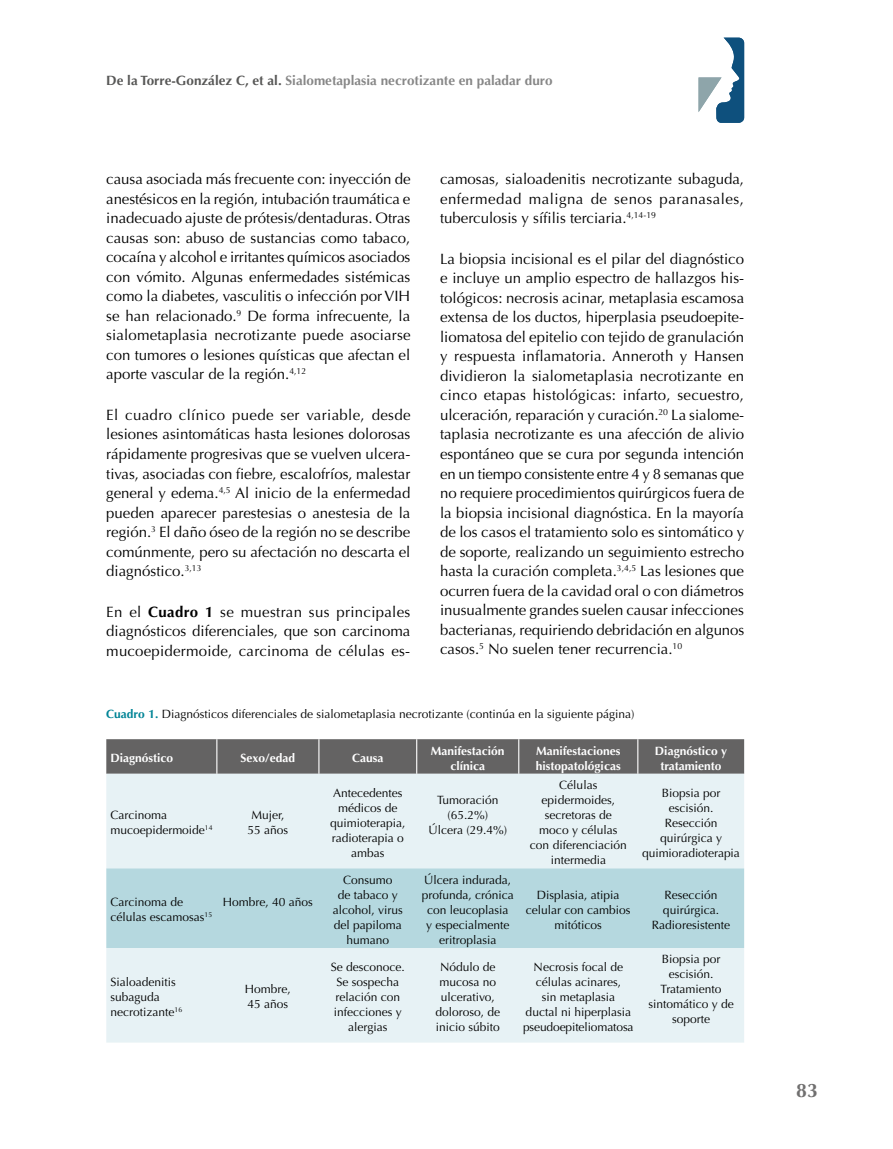
<style>
.page{position:relative;width:893px;height:1149px;background:#fff}
.page>*{position:absolute;margin:0;border:0;box-sizing:border-box;transform-origin:0 0}
.t1{font:700 19.5px "Optima";color:#706f6f}
.t2{font:15px/19.5px "Optima";color:#000;text-align:justify}
.t3{font:700 13.5px "Optima";color:#878787}
.t4{font:12px/15px "Optima";color:#000;text-align:center}
.t5{font:700 12px/15px "Optima";color:#fff;text-align:center}
.s1{color:#575756}
.s2{font-weight:700}
.s3{font-weight:700;color:#008496}
</style>
<div class="page">
<svg style="left:698px;top:38px;width:46px;height:85px"></svg>
<div style="left:106px;top:739px;width:638px;height:34px;background:#646363"></div>
<div style="left:106px;top:773px;width:638px;height:269px;background:#e7f2f5"></div>
<div style="left:106px;top:868px;width:638px;height:79px;background:#b5d8df"></div>
<hr style="left:216px;top:739px;width:1px;height:34px;background:#fff">
<hr style="left:318px;top:739px;width:1px;height:34px;background:#fff">
<hr style="left:416px;top:739px;width:1px;height:34px;background:#fff">
<hr style="left:518px;top:739px;width:1px;height:34px;background:#fff">
<hr style="left:637px;top:739px;width:1px;height:34px;background:#fff">
<p class="t3" style="left:106px;top:73px;width:448px"><span class="s1">De la Torre-González C, et al.</span> Sialometaplasia necrotizante en paladar duro</p>
<p class="t2" style="left:106px;top:169px;width:306px">causa asociada más frecuente con: inyección de anestésicos en la región, intubación traumática e inadecuado ajuste de prótesis/dentaduras. Otras causas son: abuso de sustancias como tabaco, cocaína y alcohol e irritantes químicos asociados con vómito. Algunas enfermedades sistémicas como la diabetes, vasculitis o infección por VIH se han relacionado.<sup>9</sup> De forma infrecuente, la sialometaplasia necrotizante puede asociarse con tumores o lesiones quísticas que afectan el aporte vascular de la región.<sup>4,12</sup></p>
<p class="t2" style="left:106px;top:405px;width:306px">El cuadro clínico puede ser variable, desde lesiones asintomáticas hasta lesiones dolorosas rápidamente progresivas que se vuelven ulcera&shy;tivas, asociadas con fiebre, escalofríos, malestar general y edema.<sup>4,5</sup> Al inicio de la enfermedad pueden aparecer parestesias o anestesia de la región.<sup>3</sup> El daño óseo de la región no se describe comúnmente, pero su afectación no descarta el diagnóstico.<sup>3,13</sup></p>
<p class="t2" style="left:106px;top:602px;width:306px">En el <span class="s2">Cuadro 1</span> se muestran sus principales diagnósticos diferenciales, que son carcinoma mucoepidermoide, carcinoma de células es-</p>
<p class="t2" style="left:440px;top:169px;width:305px">camosas, sialoadenitis necrotizante subaguda, enfermedad maligna de senos paranasales, tuberculosis y sífilis terciaria.<sup>4,14-19</sup></p>
<p class="t2" style="left:440px;top:249px;width:306px">La biopsia incisional es el pilar del diagnóstico e incluye un amplio espectro de hallazgos his&shy;tológicos: necrosis acinar, metaplasia escamosa extensa de los ductos, hiperplasia pseudoepite&shy;liomatosa del epitelio con tejido de granulación y respuesta inflamatoria. Anneroth y Hansen dividieron la sialometaplasia necrotizante en cinco etapas histológicas: infarto, secuestro, ulceración, reparación y curación.<sup>20</sup> La sialome&shy;taplasia necrotizante es una afección de alivio espontáneo que se cura por segunda intención en un tiempo consistente entre 4 y 8 semanas que no requiere procedimientos quirúrgicos fuera de la biopsia incisional diagnóstica. En la mayoría de los casos el tratamiento solo es sintomático y de soporte, realizando un seguimiento estrecho hasta la curación completa.<sup>3,4,5</sup> Las lesiones que ocurren fuera de la cavidad oral o con diámetros inusualmente grandes suelen causar infecciones bacterianas, requiriendo debridación en algunos casos.<sup>5</sup> No suelen tener recurrencia.<sup>10</sup></p>
<p class="t4" style="left:106px;top:706px;width:530px"><span class="s3">Cuadro 1.</span> Diagnósticos diferenciales de sialometaplasia necrotizante (continúa en la siguiente página)</p>
<p class="t5" style="left:111px;top:750px;width:64px">Diagnóstico</p>
<p class="t5" style="left:241px;top:750px;width:56px">Sexo/edad</p>
<p class="t5" style="left:352px;top:750px;width:33px">Causa</p>
<p class="t5" style="left:431px;top:742px;width:75px">Manifestación clínica</p>
<p class="t5" style="left:536px;top:742px;width:86px;text-align:left">Manifestaciones histopatológicas</p>
<p class="t5" style="left:655px;top:742px;width:74px">Diagnóstico y tratamiento</p>
<p class="t4" style="left:111px;top:807px;width:104px;text-align:left">Carcinoma mucoepidermoide<sup>14</sup></p>
<p class="t4" style="left:248px;top:807px;width:42px">Mujer,<br>55 años</p>
<p class="t4" style="left:530px;top:777px;width:98px">Células epidermoides, secretoras de moco y células con diferenciación intermedia</p>
<p class="t4" style="left:642px;top:785px;width:99px">Biopsia por escisión.<br>Resección quirúrgica y quimioradioterapia</p>
<p class="t4" style="left:330px;top:785px;width:77px">Antecedentes médicos de quimioterapia, radioterapia o ambas</p>
<p class="t4" style="left:428px;top:792px;width:80px">Tumoración (65.2%)<br>Úlcera (29.4%)</p>
<p class="t4" style="left:111px;top:894px;width:103px;text-align:left">Carcinoma de células escamosas<sup>15</sup></p>
<p class="t4" style="left:223px;top:894px;width:92px">Hombre, 40 años</p>
<p class="t4" style="left:111px;top:974px;width:73px;text-align:left">Sialoadenitis subaguda necrotizante<sup>16</sup></p>
<p class="t4" style="left:245px;top:981px;width:48px;text-align:left">Hombre,<br>45 años</p>
<p class="t4" style="left:333px;top:872px;width:72px">Consumo<br>de tabaco y alcohol, virus del papiloma humano</p>
<p class="t4" style="left:422px;top:872px;width:94px">Úlcera indurada, profunda, crónica con leucoplasia<br>y especialmente eritroplasia</p>
<p class="t4" style="left:526px;top:887px;width:106px">Displasia, atipia celular con cambios mitóticos</p>
<p class="t4" style="left:652px;top:887px;width:80px">Resección quirúrgica.<br>Radioresistente</p>
<p class="t4" style="left:331px;top:959px;width:76px">Se desconoce.<br>Se sospecha relación con infecciones y alergias</p>
<p class="t4" style="left:435px;top:959px;width:66px">Nódulo de mucosa no ulcerativo, doloroso, de inicio súbito</p>
<p class="t4" style="left:523px;top:959px;width:112px">Necrosis focal de células acinares,<br>sin metaplasia<br>ductal ni hiperplasia pseudoepiteliomatosa</p>
<p class="t4" style="left:648px;top:951px;width:87px">Biopsia por escisión.<br>Tratamiento sintomático y de soporte</p>
<h1 class="t1" style="left:796px;top:1079px;width:23px">83</h1>
</div>
